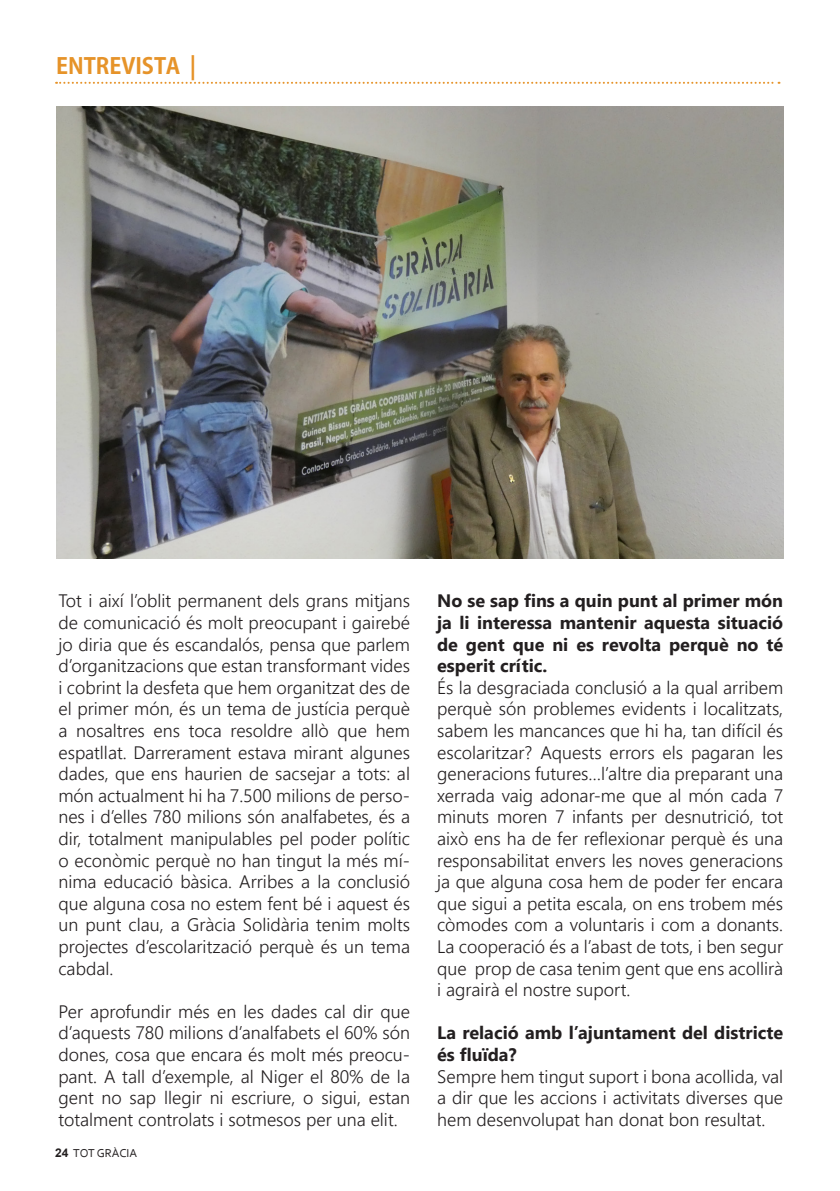
<style>
.page{position:relative;width:840px;height:1191px;background:#fff}
.page>*{position:absolute;margin:0;border:0;box-sizing:border-box;transform-origin:0 0}
.t1{font:700 22px "Koz Go Pro";color:#e69329}
.t2{font:300 18px/21.6px "Leelawadee UI";color:#231f20;text-align:justify}
.t3{font:700 18px/21.6px "Leelawadee UI";color:#231f20;text-align:justify}
.t4{font:12px "Corbel";color:#231f20}
.s1{font-family:"Arial";font-weight:700}
</style>
<div class="page">
<svg style="left:56px;top:82px;width:723px;height:2px"></svg>
<img style="left:57px;top:107px;width:725px;height:451px">
<p class="t1" style="left:56px;top:52px;width:142px">ENTREVISTA |</p>
<p class="t2" style="left:58px;top:589px;width:353px">Tot i així l’oblit permanent dels grans mitjans de comunicació és molt preocupant i gairebé jo diria que és escandalós, pensa que parlem d’organitzacions que estan transformant vides i cobrint la desfeta que hem organitzat des de el primer món, és un tema de justícia perquè a nosaltres ens toca resoldre allò que hem espatllat. Darrerament estava mirant algunes dades, que ens haurien de sacsejar a tots: al món actualment hi ha 7.500 milions de perso&shy;nes i d’elles 780 milions són analfabetes, és a dir, totalment manipulables pel poder polític o econòmic perquè no han tingut la més mí&shy;nima educació bàsica. Arribes a la conclusió que alguna cosa no estem fent bé i aquest és un punt clau, a Gràcia Solidària tenim molts projectes d’escolarització perquè és un tema cabdal.</p>
<p class="t2" style="left:58px;top:999px;width:353px">Per aprofundir més en les dades cal dir que d’aquests 780 milions d’analfabets el 60% són dones, cosa que encara és molt més preocu&shy;pant. A tall d’exemple, al Niger el 80% de la gent no sap llegir ni escriure, o sigui, estan totalment controlats i sotmesos per una elit.</p>
<p class="t4" style="left:55px;top:1146px;width:83px"><span class="s1">24</span> TOT GRÀCIA</p>
<p class="t3" style="left:437px;top:589px;width:347px">No se sap fins a quin punt al primer món ja li interessa mantenir aquesta situació de gent que ni es revolta perquè no té esperit crític.</p>
<p class="t2" style="left:437px;top:675px;width:347px">És la desgraciada conclusió a la qual arribem perquè són problemes evidents i localitzats, sabem les mancances que hi ha, tan difícil és escolaritzar? Aquests errors els pagaran les generacions futures…l’altre dia preparant una xerrada vaig adonar-me que al món cada 7 minuts moren 7 infants per desnutrició, tot això ens ha de fer reflexionar perquè és una responsabilitat envers les noves generacions ja que alguna cosa hem de poder fer encara que sigui a petita escala, on ens trobem més còmodes com a voluntaris i com a donants.<br>La cooperació és a l’abast de tots, i ben segur que prop de casa tenim gent que ens acollirà i agrairà el nostre suport.</p>
<p class="t3" style="left:437px;top:1021px;width:347px">La relació amb l’ajuntament del districte és fluïda?</p>
<p class="t2" style="left:437px;top:1064px;width:347px">Sempre hem tingut suport i bona acollida, val a dir que les accions i activitats diverses que hem desenvolupat han donat bon resultat.</p>
</div>
